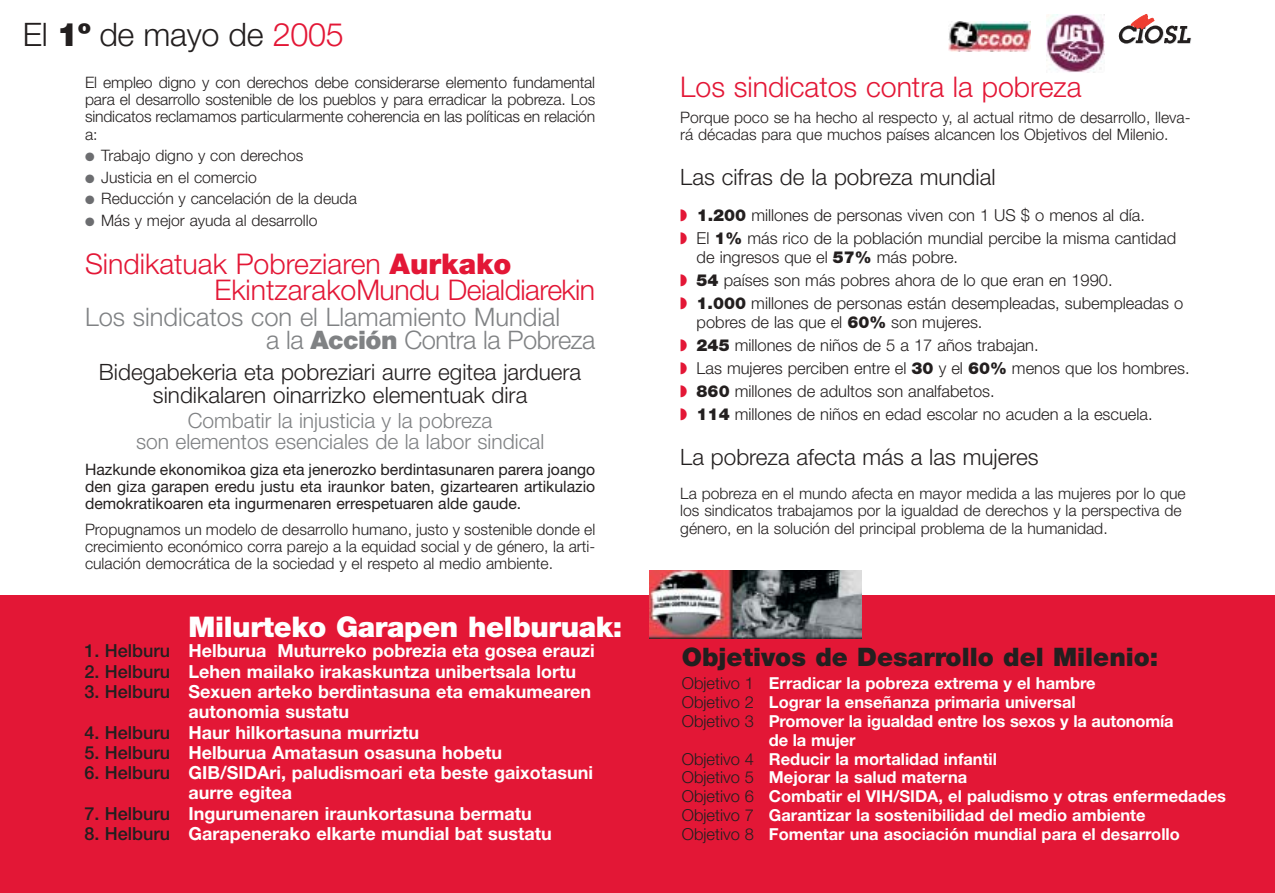
<style>
.page{position:relative;width:1275px;height:893px;background:#fff}
.page>*{position:absolute;margin:0;border:0;box-sizing:border-box;transform-origin:0 0}
.t1{font:300 32.4px "Helvetica Neue";letter-spacing:-.01em;color:#231f1f}
.t2{font:300 28.5px/25.5px "Helvetica Neue";color:#e31736}
.t3{font:900 28.5px "Helvetica Neue";letter-spacing:-.015em;color:#fff}
.t4{font:300 25.5px/22.5px "Helvetica Neue";color:#808284}
.t5{font:900 25.5px "Helvetica Neue";color:#231f1f}
.t6{font:300 22.5px/22.5px "Helvetica Neue";color:#231f1f;text-align:center}
.t7{font:300 21px/21px "Helvetica Neue";color:#808284;text-align:center}
.t8{font:700 18px/20.2px "Helvetica Neue";color:#fff}
.t9{font:300 16.5px/23px "Helvetica Neue";color:#231f1f}
.t10{font:700 16.5px "Helvetica Neue";color:#fff}
.t11{font:300 15.75px/17.2px "Helvetica Neue";color:#231f1f;text-align:justify}
.t12{font:15.75px/17.2px "Helvetica Neue";color:#231f1f;text-align:justify}
.s1{font-weight:900}
.s2{color:#e31736}
.s3{color:#6c6d70}
.s4{font-weight:500;color:#231f1f}
.s5{font-weight:300;color:#231f1f}
</style>
<div class="page">
<div style="left:0;top:595px;width:1275px;height:297px;background:#e31736"></div>
<img style="left:650px;top:570px;width:212px;height:68px">
<img style="left:948px;top:21px;width:83px;height:31px">
<svg style="left:1119px;top:14px;width:72px;height:30px"></svg>
<img style="left:1046px;top:14px;width:58px;height:58px">
<h1 class="t1" style="left:23px;top:23px;width:322px">El <span class="s1">1º</span> de mayo de <span class="s2">2005</span></h1>
<p class="t11" style="left:85px;top:75px;width:512px">El empleo digno y con derechos debe considerarse elemento fundamental para el desarrollo sostenible de los pueblos y para erradicar la pobreza. Los sindicatos reclamamos particularmente coherencia en las políticas en relación a:</p>
<p class="t11" style="left:85px;top:148px;width:220px"><span class="s3">●</span> Trabajo digno y con derechos</p>
<p class="t11" style="left:85px;top:170px;width:173px"><span class="s3">●</span> Justicia en el comercio</p>
<p class="t11" style="left:85px;top:191px;width:273px"><span class="s3">●</span> Reducción y cancelación de la deuda</p>
<p class="t11" style="left:85px;top:213px;width:234px"><span class="s3">●</span> Más y mejor ayuda al desarrollo</p>
<h2 class="t2" style="left:214px;top:254px;width:382px;text-indent:-129px">Sindikatuak Pobreziaren <span class="s1">Aurkako<br></span>EkintzarakoMundu Deialdiarekin</h2>
<h3 class="t4" style="left:266px;top:308px;width:331px;text-indent:-181px">Los sindicatos con el Llamamiento Mundial<br>a la <span class="s1">Acción</span> Contra la Pobreza</h3>
<h3 class="t6" style="left:99px;top:363px;width:484px">Bidegabekeria eta pobreziari aurre egitea jarduera sindikalaren oinarrizko elementuak dira</h3>
<h3 class="t7" style="left:136px;top:412px;width:410px">Combatir la injusticia y la pobreza<br>son elementos esenciales de la labor sindical</h3>
<p class="t12" style="left:85px;top:462px;width:512px">Hazkunde ekonomikoa giza eta jenerozko berdintasunaren parera joango den giza garapen eredu justu eta iraunkor baten, gizartearen artikulazio demokratikoaren eta ingurmenaren errespetuaren alde gaude.</p>
<p class="t11" style="left:85px;top:522px;width:512px">Propugnamos un modelo de desarrollo humano, justo y sostenible donde el crecimiento económico corra parejo a la equidad social y de género, la arti&shy;culación democrática de la sociedad y el respeto al medio ambiente.</p>
<h2 class="t3" style="left:189px;top:617px;width:435px">Milurteko Garapen helburuak:</h2>
<p class="t8" style="left:84px;top:642px;width:512px"><span class="s4">1. Helburu</span> Helburua Muturreko pobrezia eta gosea erauzi</p>
<p class="t8" style="left:84px;top:662px;width:493px"><span class="s4">2. Helburu</span> Lehen mailako irakaskuntza unibertsala lortu</p>
<p class="t8" style="left:189px;top:683px;width:404px;text-indent:-104px"><span class="s4">3. Helburu</span> Sexuen arteko berdintasuna eta emakumearen autonomia sustatu</p>
<p class="t8" style="left:84px;top:723px;width:336px"><span class="s4">4. Helburu</span> Haur hilkortasuna murriztu</p>
<p class="t8" style="left:84px;top:743px;width:419px"><span class="s4">5. Helburu</span> Helburua Amatasun osasuna hobetu</p>
<p class="t8" style="left:189px;top:764px;width:406px;text-indent:-104px"><span class="s4">6. Helburu</span> GIB/SIDAri, paludismoari eta beste gaixotasuni aurre egitea</p>
<p class="t8" style="left:84px;top:804px;width:449px"><span class="s4">7. Helburu</span> Ingurumenaren iraunkortasuna bermatu</p>
<p class="t8" style="left:84px;top:824px;width:469px"><span class="s4">8. Helburu</span> Garapenerako elkarte mundial bat sustatu</p>
<h2 class="t2" style="left:680px;top:77px;width:403px">Los sindicatos contra la pobreza</h2>
<p class="t11" style="left:680px;top:110px;width:512px">Porque poco se ha hecho al respecto y, al actual ritmo de desarrollo, lleva&shy;rá décadas para que muchos países alcancen los Objetivos del Milenio.</p>
<h3 class="t6" style="left:680px;top:168px;width:317px">Las cifras de la pobreza mundial</h3>
<p class="t9" style="left:680px;top:205px;width:497px"><span class="s2">◗</span> <span class="s1">1.200</span> millones de personas viven con 1 US $ o menos al día.<br><span class="s2">◗</span> El <span class="s1">1%</span> más rico de la población mundial percibe la misma cantidad</p>
<p class="t9" style="left:680px;top:247px;width:504px;text-indent:16px">de ingresos que el <span class="s1">57%</span> más pobre.<br><span class="s2">◗</span> <span class="s1">54</span> países son más pobres ahora de lo que eran en 1990.<br><span class="s2">◗</span> <span class="s1">1.000</span> millones de personas están desempleadas, subempleadas o</p>
<p class="t9" style="left:680px;top:312px;width:511px;text-indent:16px">pobres de las que el <span class="s1">60%</span> son mujeres.<br><span class="s2">◗</span> <span class="s1">245</span> millones de niños de 5 a 17 años trabajan.<br><span class="s2">◗</span> Las mujeres perciben entre el <span class="s1">30</span> y el <span class="s1">60%</span> menos que los hombres. <span class="s2">◗</span> <span class="s1">860</span> millones de adultos son analfabetos.<br><span class="s2">◗</span> <span class="s1">114</span> millones de niños en edad escolar no acuden a la escuela.</p>
<h3 class="t6" style="left:680px;top:447px;width:360px">La pobreza afecta más a las mujeres</h3>
<p class="t11" style="left:680px;top:486px;width:507px;text-align:left">La pobreza en el mundo afecta en mayor medida a las mujeres por lo que los sindicatos trabajamos por la igualdad de derechos y la perspectiva de género, en la solución del principal problema de la humanidad.</p>
<h3 class="t5" style="left:682px;top:648px;width:478px">Objetivos de Desarrollo del Milenio:</h3>
<p class="t10" style="left:682px;top:677px;width:415px"><span class="s5">Objetivo 1</span> Erradicar la pobreza extrema y el hambre</p>
<p class="t10" style="left:682px;top:696px;width:396px"><span class="s5">Objetivo 2</span> Lograr la enseñanza primaria universal</p>
<p class="t10" style="left:682px;top:715px;width:493px"><span class="s5">Objetivo 3</span> Promover la igualdad entre los sexos y la autonomía</p>
<p class="t10" style="left:769px;top:734px;width:88px">de la mujer</p>
<p class="t10" style="left:682px;top:752px;width:317px"><span class="s5">Objetivo 4</span> Reducir la mortalidad infantil</p>
<p class="t10" style="left:682px;top:771px;width:287px"><span class="s5">Objetivo 5</span> Mejorar la salud materna</p>
<p class="t10" style="left:682px;top:790px;width:546px"><span class="s5">Objetivo 6</span> Combatir el VIH/SIDA, el paludismo y otras enfermedades</p>
<p class="t10" style="left:682px;top:809px;width:465px"><span class="s5">Objetivo 7</span> Garantizar la sostenibilidad del medio ambiente</p>
<p class="t10" style="left:682px;top:827px;width:500px"><span class="s5">Objetivo 8</span> Fomentar una asociación mundial para el desarrollo</p>
</div>
